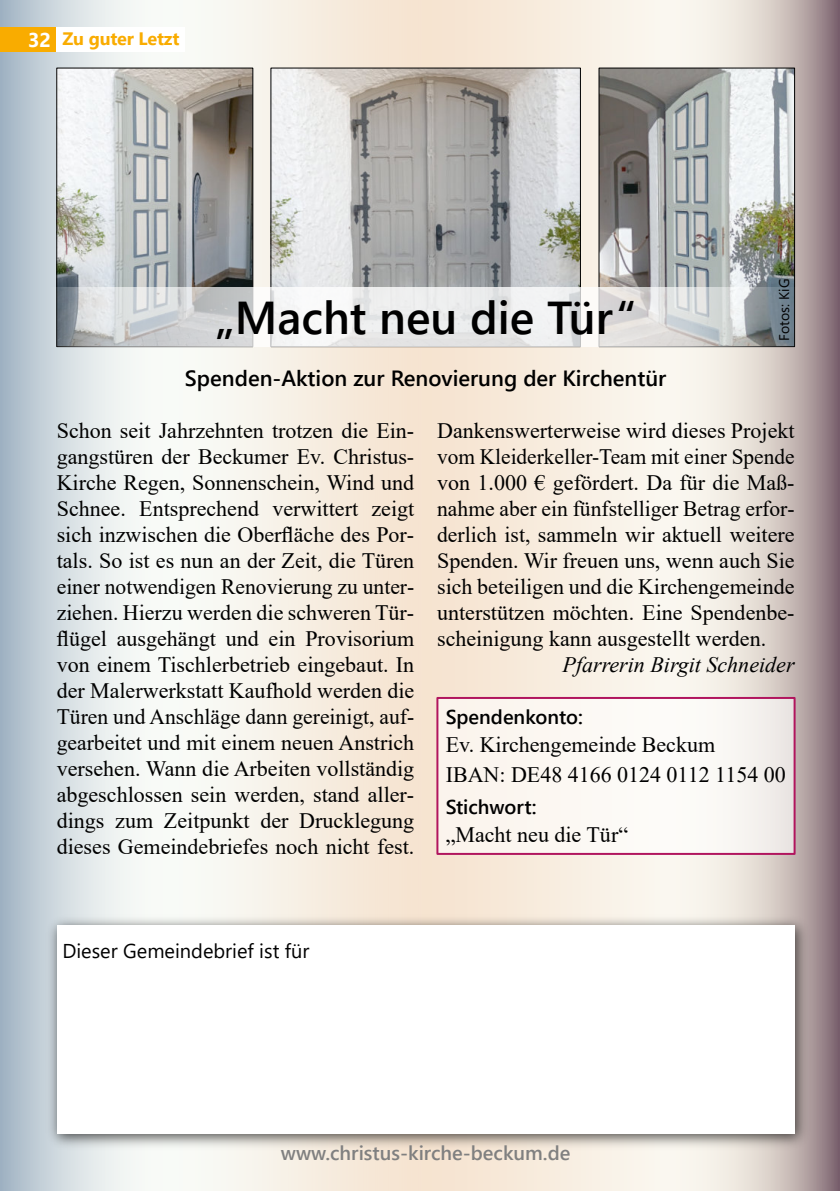
<style>
.page{position:relative;width:840px;height:1191px;background:#fff}
.page>*{position:absolute;margin:0;border:0;box-sizing:border-box;transform-origin:0 0}
.t1{font:600 46px "Segoe UI";color:#000}
.t2{font:22px/26px "Times New Roman";color:#000;text-align:justify}
.t3{font:600 22px "Segoe UI";color:#000}
.t4{font:italic 22px "Times New Roman";color:#000}
.t5{font:600 20px "Segoe UI";color:#808080}
.t6{font:20px "Segoe UI";color:#000}
.t7{font:600 20px "Segoe UI";color:#000}
.t8{font:700 18px "Segoe UI";letter-spacing:-.01em;color:#f9ac00}
.t9{font:14px "Segoe UI";color:#000}
.s1{font-size:20px;color:#fff}
</style>
<div class="page">
<img style="left:0;top:0;width:839px;height:1191px">
<div style="left:0;top:27px;width:57px;height:24px;background:#f9ac00"></div>
<div style="left:57px;top:27px;width:128px;height:24px;background:#fff"></div>
<div style="left:437px;top:698px;width:356px;height:156px;background:#fbf7f2"></div>
<div style="left:436px;top:697px;width:359px;height:158px;border:2px solid #b1155e"></div>
<img style="left:58px;top:70px;width:193px;height:218px">
<div style="left:56px;top:68px;width:197px;height:279px;border:1px solid #000"></div>
<img style="left:272px;top:70px;width:306px;height:218px">
<img style="left:600px;top:70px;width:192px;height:218px">
<img style="left:50px;top:288px;width:751px;height:58px">
<img style="left:46px;top:914px;width:764px;height:236px">
<div style="left:57px;top:925px;width:737px;height:209px;background:#fff"></div>
<p class="t8" style="left:28px;top:32px;width:153px"><span class="s1">32</span> Zu guter Letzt</p>
<h1 class="t1" style="left:215px;top:301px;width:422px">„Macht neu die Tür“</h1>
<p class="t3" style="left:185px;top:370px;width:482px">Spenden-Aktion zur Renovierung der Kirchentür</p>
<p class="t9" style="left:778px;top:341px;width:64px;rotate:-90deg">Fotos: KiG</p>
<p class="t2" style="left:57px;top:419px;width:359px">Schon seit Jahrzehnten trotzen die Ein‐ gangstüren der Beckumer Ev. Christus-Kirche Regen, Sonnenschein, Wind und Schnee. Entsprechend verwittert zeigt sich inzwischen die Oberfläche des Por‐ tals. So ist es nun an der Zeit, die Türen einer notwendigen Renovierung zu unter‐ ziehen. Hierzu werden die schweren Tür‐ flügel ausgehängt und ein Provisorium von einem Tischlerbetrieb eingebaut. In der Malerwerkstatt Kaufhold werden die Türen und Anschläge dann gereinigt, auf‐ gearbeitet und mit einem neuen Anstrich versehen. Wann die Arbeiten vollständig abgeschlossen sein werden, stand aller‐ dings zum Zeitpunkt der Drucklegung dieses Gemeindebriefes noch nicht fest.</p>
<p class="t2" style="left:437px;top:419px;width:359px">Dankenswerterweise wird dieses Projekt vom Kleiderkeller-Team mit einer Spende von 1.000 € gefördert. Da für die Maß‐ nahme aber ein fünfstelliger Betrag erfor‐ derlich ist, sammeln wir aktuell weitere Spenden. Wir freuen uns, wenn auch Sie sich beteiligen und die Kirchengemeinde unterstützen möchten. Eine Spendenbe‐ scheinigung kann ausgestellt werden.</p>
<p class="t4" style="left:562px;top:656px;width:233px">Pfarrerin Birgit Schneider</p>
<p class="t7" style="left:445px;top:709px;width:139px">Spendenkonto:</p>
<p class="t2" style="left:445px;top:732px;width:341px;line-height:30px">Ev. Kirchengemeinde Beckum<br>IBAN: DE48 4166 0124 0112 1154 00</p>
<p class="t7" style="left:445px;top:799px;width:92px">Stichwort:</p>
<p class="t2" style="left:445px;top:824px;width:184px">„Macht neu die Tür“</p>
<p class="t6" style="left:62px;top:943px;width:248px">Dieser Gemeindebrief ist für</p>
<p class="t5" style="left:281px;top:1145px;width:291px">www.christus-kirche-beckum.de</p>
</div>
